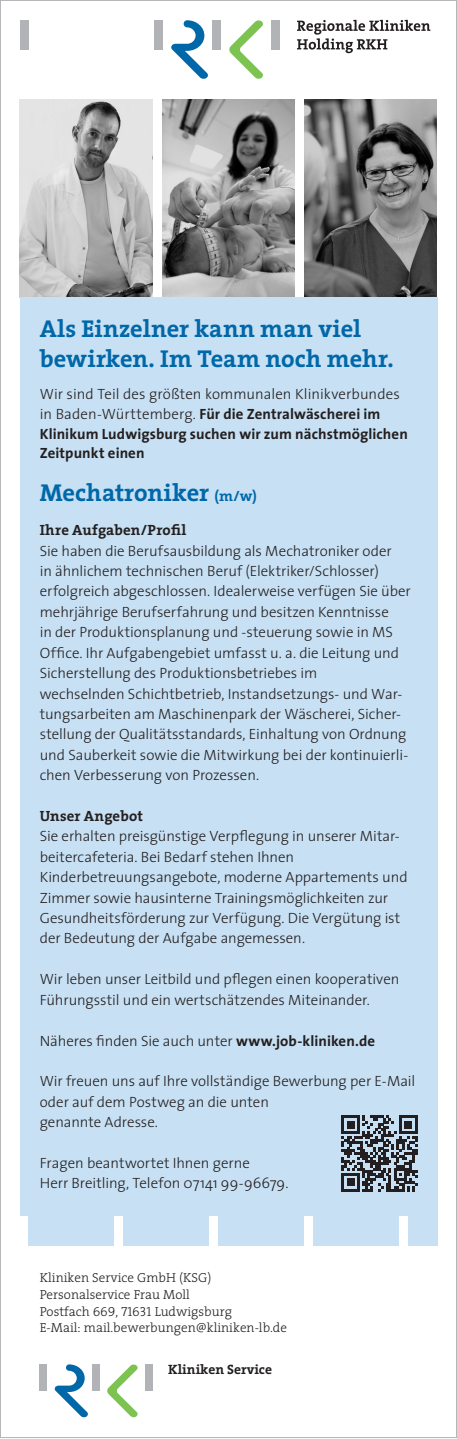
<style>
.page{position:relative;width:457px;height:1439px;background:#fff}
.page>*{position:absolute;margin:0;border:0;box-sizing:border-box;transform-origin:0 0}
.t1{font:700 24.5px/29.8px "The Serif";color:#0068a9}
.t2{font:300 14.88px/20.5px "The Sans";letter-spacing:-.005em;color:#231f20}
.t3{font:700 14.88px/19.8px "The Sans";letter-spacing:.005em;color:#231f20}
.t4{font:700 14.88px "The Serif";letter-spacing:.01em;color:#231f20}
.t5{font:700 13.65px "The Serif";color:#231f20}
.t6{font:300 13.12px "The Serif";color:#231f20}
.s1{font-weight:300}
.s2{font-size:14.88px}
.s3{font-weight:700}
.s4{font-family:"The Serif Light Caps";font-weight:400}
</style>
<div class="page">
<img style="left:162px;top:99px;width:132px;height:199px">
<img style="left:304px;top:99px;width:132px;height:199px">
<img style="left:20px;top:99px;width:132px;height:199px">
<div style="left:20px;top:298px;width:417px;height:947px;background:#c7e0f3"></div>
<div style="left:20px;top:20px;width:8px;height:30px;background:#b2b3b7"></div>
<div style="left:271px;top:20px;width:8px;height:30px;background:#b2b3b7"></div>
<div style="left:154px;top:20px;width:9px;height:30px;background:#b2b3b7"></div>
<div style="left:212px;top:20px;width:9px;height:30px;background:#b2b3b7"></div>
<svg style="left:171px;top:20px;width:37px;height:59px"></svg>
<svg style="left:229px;top:20px;width:34px;height:59px"></svg>
<svg style="left:297px;top:20px;width:133px;height:33px"></svg>
<div style="left:145px;top:1364px;width:7px;height:26px;background:#b2b3b7"></div>
<div style="left:40px;top:1364px;width:7px;height:26px;background:#b2b3b7"></div>
<div style="left:92px;top:1364px;width:8px;height:26px;background:#b2b3b7"></div>
<svg style="left:54px;top:1364px;width:34px;height:53px"></svg>
<svg style="left:107px;top:1364px;width:30px;height:53px"></svg>
<div style="left:19px;top:1216px;width:9px;height:30px;background:#fff"></div>
<div style="left:114px;top:1216px;width:9px;height:30px;background:#fff"></div>
<div style="left:209px;top:1216px;width:8px;height:30px;background:#fff"></div>
<div style="left:304px;top:1216px;width:8px;height:30px;background:#fff"></div>
<div style="left:398px;top:1216px;width:9px;height:30px;background:#fff"></div>
<svg style="left:341px;top:1115px;width:76px;height:76px"></svg>
<p class="t1" style="left:40px;top:314px;width:355px">Als Einzelner kann man viel bewirken. Im Team noch mehr.</p>
<p class="t3" style="left:40px;top:384px;width:369px"><span class="s1">Wir sind Teil des größten kommunalen Klinikverbundes in Baden-Württemberg.</span> Für die Zentralwäscherei im Klinikum Ludwigsburg suchen wir zum nächstmöglichen Zeitpunkt einen</p>
<p class="t1" style="left:40px;top:477px;width:218px">Mechatroniker <span class="s2">(m/w)</span></p>
<p class="t4" style="left:40px;top:518px;width:148px">Ihre Aufgaben/Profil</p>
<p class="t2" style="left:40px;top:540px;width:372px">Sie haben die Berufsausbildung als Mechatroniker oder<br>in ähnlichem technischen Beruf (Elektriker/Schlosser) erfolgreich abgeschlossen. Idealerweise verfügen Sie über mehrjährige Berufserfahrung und besitzen Kenntnisse<br>in der Produktionsplanung und -steuerung sowie in MS Office. Ihr Aufgabengebiet umfasst u. a. die Leitung und Sicherstellung des Produktionsbetriebes im</p>
<p class="t2" style="left:40px;top:683px;width:369px">wechselnden Schichtbetrieb, Instandsetzungs- und War&shy;tungsarbeiten am Maschinenpark der Wäscherei, Sicher&shy;stellung der Qualitätsstandards, Einhaltung von Ordnung und Sauberkeit sowie die Mitwirkung bei der kontinuierli&shy;chen Verbesserung von Prozessen.</p>
<p class="t4" style="left:40px;top:803px;width:105px">Unser Angebot</p>
<p class="t2" style="left:40px;top:825px;width:361px">Sie erhalten preisgünstige Verpflegung in unserer Mitar&shy;beitercafeteria. Bei Bedarf stehen Ihnen</p>
<p class="t2" style="left:40px;top:866px;width:369px">Kinderbetreuungsangebote, moderne Appartements und Zimmer sowie hausinterne Trainingsmöglichkeiten zur Gesundheitsförderung zur Verfügung. Die Vergütung ist der Bedeutung der Aufgabe angemessen.</p>
<p class="t2" style="left:40px;top:968px;width:361px">Wir leben unser Leitbild und pflegen einen kooperativen<br>Führungsstil und ein wertschätzendes Miteinander.</p>
<p class="t2" style="left:40px;top:1029px;width:336px">Näheres finden Sie auch unter <span class="s3">www.job-kliniken.de</span></p>
<p class="t2" style="left:40px;top:1070px;width:377px">Wir freuen uns auf Ihre vollständige Bewerbung per E-Mail oder auf dem Postweg an die unten</p>
<p class="t2" style="left:40px;top:1111px;width:120px">genannte Adresse.</p>
<p class="t2" style="left:40px;top:1152px;width:211px">Fragen beantwortet Ihnen gerne</p>
<p class="t2" style="left:40px;top:1172px;width:250px">Herr Breitling, Telefon 07141 99-96679.</p>
<p class="t6" style="left:40px;top:1267px;width:173px">Kliniken Service GmbH (KSG)</p>
<p class="t6" style="left:40px;top:1283px;width:151px">Personalservice Frau Moll</p>
<p class="t6" style="left:40px;top:1300px;width:193px">Postfach <span class="s4">669, 71631</span> Ludwigsburg</p>
<p class="t6" style="left:40px;top:1317px;width:248px">E-Mail: mail.bewerbungen@kliniken-lb.de</p>
<p class="t5" style="left:168px;top:1358px;width:105px">Kliniken Service</p>
</div>
